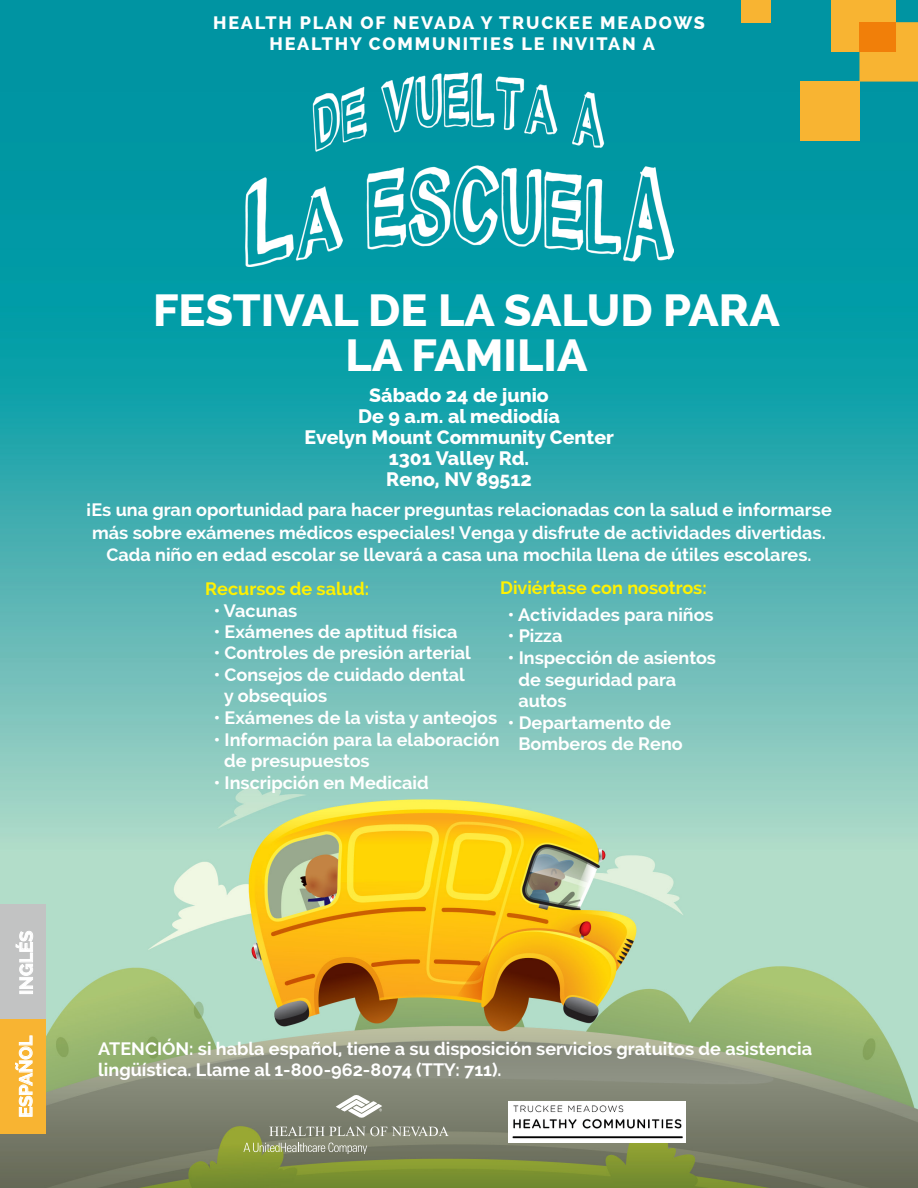
<style>
.page{position:relative;width:918px;height:1188px;background:#fff}
.page>*{position:absolute;margin:0;border:0;box-sizing:border-box;transform-origin:0 0}
.t1{font:800 45px/45px "Raleway";color:#fff;text-align:center}
.t2{font:800 19.5px "Raleway";color:#fff}
.t3{font:700 18px/21.6px "Raleway";color:#fff}
.t4{font:800 18px/21.6px "Raleway";letter-spacing:.1em;color:#fff;text-align:center}
.t5{font:700 18px "Raleway";color:#fff101}
</style>
<div class="page">
<img style="left:0;top:0;width:918px;height:1188px">
<img style="left:245px;top:70px;width:429px;height:196px">
<div style="left:831px;top:0;width:65px;height:52px;background:#f8b432"></div>
<div style="left:741px;top:0;width:30px;height:22px;background:#f8b432"></div>
<div style="left:800px;top:82px;width:60px;height:59px;background:#f8b432"></div>
<div style="left:859px;top:22px;width:59px;height:60px;background:#f8b432"></div>
<div style="left:859px;top:22px;width:37px;height:30px;background:#f17f09"></div>
<svg style="left:269px;top:1126px;width:180px;height:10px;background:#989b8d"></svg>
<svg style="left:336px;top:1095px;width:46px;height:24px"></svg>
<svg style="left:243px;top:1143px;width:124px;height:11px"></svg>
<img style="left:509px;top:1102px;width:177px;height:41px">
<div style="left:0;top:904px;width:45px;height:115px;background:#c2c3c3"></div>
<div style="left:0;top:1019px;width:45px;height:115px;background:#f8b432"></div>
<svg style="left:15px;top:931px;width:18px;height:63px"></svg>
<svg style="left:15px;top:1035px;width:18px;height:82px"></svg>
<p class="t4" style="left:213px;top:12px;width:493px">HEALTH PLAN OF NEVADA Y TRUCKEE MEADOWS<br>HEALTHY COMMUNITIES LE INVITAN A</p>
<p class="t1" style="left:153px;top:288px;width:628px">FESTIVAL DE LA SALUD PARA<br>LA FAMILIA</p>
<p class="t2" style="left:369px;top:384px;width:181px">Sábado 24 de junio</p>
<p class="t2" style="left:358px;top:405px;width:203px">De 9 a.m. al mediodía</p>
<p class="t2" style="left:304px;top:426px;width:311px">Evelyn Mount Community Center</p>
<p class="t2" style="left:389px;top:447px;width:142px">1301 Valley Rd.</p>
<p class="t2" style="left:386px;top:468px;width:147px">Reno, NV 89512</p>
<p class="t3" style="left:86px;top:499px;width:747px;line-height:22.5px;text-align:center">¡Es una gran oportunidad para hacer preguntas relacionadas con la salud e informarse más sobre exámenes médicos especiales! Venga y disfrute de actividades divertidas.<br>Cada niño en edad escolar se llevará a casa una mochila llena de útiles escolares.</p>
<p class="t5" style="left:205px;top:578px;width:165px">Recursos de salud:</p>
<p class="t3" style="left:508px;top:604px;width:207px">• Actividades para niños</p>
<p class="t3" style="left:508px;top:625px;width:56px">• Pizza</p>
<p class="t3" style="left:518px;top:647px;width:199px;text-indent:-10px">• Inspección de asientos de seguridad para autos</p>
<p class="t3" style="left:518px;top:712px;width:166px;text-indent:-10px">• Departamento de<br>Bomberos de Reno</p>
<p class="t5" style="left:500px;top:578px;width:208px">Diviértase con nosotros:</p>
<p class="t3" style="left:214px;top:600px;width:85px">• Vacunas</p>
<p class="t3" style="left:214px;top:621px;width:245px">• Exámenes de aptitud física</p>
<p class="t3" style="left:214px;top:642px;width:259px">• Controles de presión arterial</p>
<p class="t3" style="left:224px;top:664px;width:242px;text-indent:-10px">• Consejos de cuidado dental y obsequios</p>
<p class="t3" style="left:214px;top:707px;width:285px">• Exámenes de la vista y anteojos</p>
<p class="t3" style="left:224px;top:729px;width:277px;text-indent:-10px">• Información para la elaboración de presupuestos</p>
<p class="t3" style="left:214px;top:772px;width:217px">• Inscripción en Medicaid</p>
<p class="t3" style="left:16px;top:995px;width:66px;rotate:-90deg">INGLÉS</p>
<p class="t3" style="left:15px;top:1118px;width:83px;rotate:-90deg">ESPAÑOL</p>
<p class="t3" style="left:98px;top:1038px;width:715px">ATENCIÓN: si habla español, tiene a su disposición servicios gratuitos de asistencia lingüística. Llame al 1-800-962-8074 (TTY: 711).</p>
</div>
